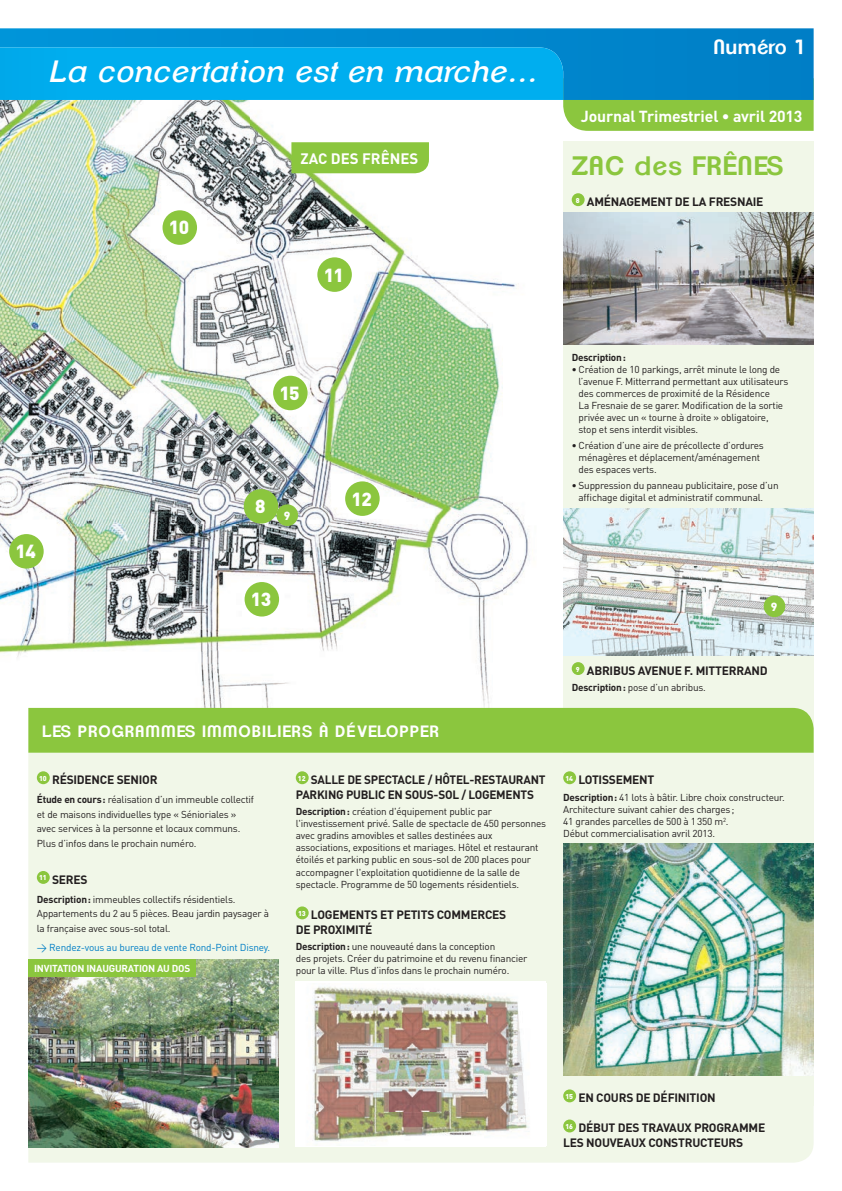
<style>
.page{position:relative;width:842px;height:1191px;background:#fff}
.page>*{position:absolute;margin:0;border:0;box-sizing:border-box;transform-origin:0 0}
.t1{font:italic 30px "Clemente P Daj";letter-spacing:.04em;color:#fff}
.t2{font:600 26px "Clemente P Dak";letter-spacing:.04em;color:#8bc63e}
.t3{font:600 20px "Clemente P Dak";letter-spacing:.02em;color:#fff}
.t4{font:900 18.7px "DIN";letter-spacing:-.03em;color:#fff}
.t5{font:600 16px "Clemente P Dak";letter-spacing:.06em;color:#fff}
.t6{font:700 15.8px "DIN";letter-spacing:-.01em;color:#fff}
.t7{font:700 15px "DIN";color:#fff}
.t8{font:700 12px/14.5px "DIN";letter-spacing:-.02em;color:#231f20}
.t9{font:900 11.7px "DIN";color:#fff}
.t10{font:10px/12px "DIN";letter-spacing:-.02em;color:#231f20}
.t11{font:10px "DIN";letter-spacing:-.02em;color:#007ec5}
.t12{font:700 10px "DIN";letter-spacing:-.02em;color:#fff}
.t13{font:700 10px "DIN";letter-spacing:-.02em;color:#231f20}
.s1{font-weight:700}
</style>
<div class="page">
<img style="left:0;top:100px;width:502px;height:608px">
<img style="left:502px;top:283px;width:61px;height:425px">
<div style="left:28px;top:752px;width:786px;height:410px;background:#f1f7e8"></div>
<div style="left:563px;top:141px;width:251px;height:964px;background:#f1f7e8"></div>
<div style="left:291px;top:142px;width:138px;height:31px;background:#8bc63e"></div>
<div style="left:244px;top:489px;width:34px;height:34px;background:#8bc63e;border-radius:50%"></div>
<div style="left:317px;top:257px;width:35px;height:35px;background:#8bc63e;border-radius:50%"></div>
<div style="left:345px;top:481px;width:35px;height:35px;background:#8bc63e;border-radius:50%"></div>
<div style="left:163px;top:210px;width:34px;height:35px;background:#8bc63e;border-radius:50%"></div>
<div style="left:245px;top:582px;width:34px;height:34px;background:#8bc63e;border-radius:50%"></div>
<div style="left:276px;top:504px;width:22px;height:22px;background:#8bc63e;border-radius:50%"></div>
<div style="left:9px;top:534px;width:35px;height:34px;background:#8bc63e;border-radius:50%"></div>
<div style="left:28px;top:708px;width:786px;height:44px;background:#8bc63e"></div>
<div style="left:563px;top:100px;width:251px;height:31px;background:#8bc63e"></div>
<svg style="left:0;top:28px;width:814px;height:72px;background:#0287cc"></svg>
<div style="left:572px;top:193px;width:13px;height:13px;background:#8bc63e;border-radius:50%"></div>
<img style="left:563px;top:213px;width:251px;height:131px">
<img style="left:563px;top:508px;width:251px;height:147px">
<div style="left:572px;top:662px;width:13px;height:13px;background:#8bc63e;border-radius:50%"></div>
<div style="left:37px;top:771px;width:13px;height:13px;background:#8bc63e;border-radius:50%"></div>
<div style="left:37px;top:871px;width:13px;height:13px;background:#8bc63e;border-radius:50%"></div>
<img style="left:28px;top:960px;width:251px;height:187px">
<div style="left:0;top:47px;width:563px;height:53px;background:#00aeef"></div>
<div style="left:296px;top:771px;width:13px;height:13px;background:#8bc63e;border-radius:50%"></div>
<div style="left:296px;top:906px;width:13px;height:13px;background:#8bc63e;border-radius:50%"></div>
<div style="left:296px;top:981px;width:250px;height:166px;background:#fff"></div>
<img style="left:312px;top:987px;width:217px;height:155px">
<div style="left:764px;top:595px;width:21px;height:22px;background:#8bc63e;border-radius:50%"></div>
<div style="left:563px;top:771px;width:13px;height:13px;background:#8bc63e;border-radius:50%"></div>
<img style="left:563px;top:843px;width:251px;height:232px">
<div style="left:563px;top:1089px;width:13px;height:13px;background:#8bc63e;border-radius:50%"></div>
<div style="left:563px;top:1119px;width:13px;height:13px;background:#8bc63e;border-radius:50%"></div>
<div style="left:28px;top:960px;width:168px;height:17px;background:#8bc63e"></div>
<div style="left:273px;top:376px;width:35px;height:34px;background:#8bc63e;border-radius:50%"></div>
<h1 class="t1" style="left:51px;top:54px;width:490px">La concertation est en marche…</h1>
<h3 class="t4" style="left:169px;top:215px;width:22px">10</h3>
<h3 class="t7" style="left:300px;top:149px;width:119px">ZAC DES FRÊNES</h3>
<h3 class="t4" style="left:324px;top:262px;width:22px">11</h3>
<h3 class="t3" style="left:713px;top:35px;width:95px">Numéro 1</h3>
<h3 class="t6" style="left:581px;top:105px;width:223px">Journal Trimestriel • avril 2013</h3>
<h2 class="t2" style="left:572px;top:150px;width:213px">ZAC des FRÊNES</h2>
<p class="t8" style="left:576px;top:194px;width:189px"><sup>8</sup> AMÉNAGEMENT DE LA FRESNAIE</p>
<h3 class="t4" style="left:16px;top:539px;width:22px">14</h3>
<h3 class="t4" style="left:279px;top:380px;width:22px">15</h3>
<h3 class="t4" style="left:255px;top:494px;width:12px">8</h3>
<p class="t9" style="left:284px;top:507px;width:8px">9</p>
<h3 class="t4" style="left:251px;top:587px;width:22px">13</h3>
<h3 class="t4" style="left:351px;top:486px;width:22px">12</h3>
<p class="t13" style="left:572px;top:351px;width:56px">Description :</p>
<p class="t10" style="left:579px;top:363px;width:211px;text-indent:-7px"><span class="s1">•</span> Création de 10 parkings, arrêt minute le long de l’avenue F. Mitterrand permettant aux utilisateurs des commerces de proximité de la Résidence<br>La Fresnaie de se garer. Modification de la sortie privée avec un « tourne à droite » obligatoire, stop et sens interdit visibles.</p>
<p class="t10" style="left:579px;top:439px;width:187px;text-indent:-7px"><span class="s1">•</span> Création d’une aire de précollecte d’ordures ménagères et déplacement/aménagement des espaces verts.</p>
<p class="t10" style="left:579px;top:479px;width:202px;text-indent:-7px"><span class="s1">•</span> Suppression du panneau publicitaire, pose d’un affichage digital et administratif communal.</p>
<p class="t9" style="left:771px;top:598px;width:8px">9</p>
<h3 class="t5" style="left:42px;top:721px;width:398px">LES PROGRAMMES IMMOBILIERS À DÉVELOPPER</h3>
<p class="t8" style="left:296px;top:772px;width:251px"><sup>12</sup> SALLE DE SPECTACLE / HÔTEL-RESTAURANT<br>PARKING PUBLIC EN SOUS-SOL / LOGEMENTS</p>
<p class="t10" style="left:296px;top:805px;width:252px"><span class="s1">Description :</span> création d'équipement public par l'investissement privé. Salle de spectacle de 450 personnes avec gradins amovibles et salles destinées aux associations, expositions et mariages. Hôtel et restaurant étoilés et parking public en sous-sol de 200 places pour accompagner l'exploitation quotidienne de la salle de spectacle. Programme de 50 logements résidentiels.</p>
<p class="t8" style="left:296px;top:907px;width:212px"><sup>13</sup> LOGEMENTS ET PETITS COMMERCES<br>DE PROXIMITÉ</p>
<p class="t10" style="left:296px;top:940px;width:233px"><span class="s1">Description :</span> une nouveauté dans la conception<br>des projets. Créer du patrimoine et du revenu financier pour la ville. Plus d’infos dans le prochain numéro.</p>
<p class="t8" style="left:39px;top:772px;width:120px"><sup>10</sup> RÉSIDENCE SENIOR</p>
<p class="t10" style="left:37px;top:792px;width:219px;line-height:14.6px"><span class="s1">Étude en cours :</span> réalisation d’un immeuble collectif et de maisons individuelles type « Sénioriales » avec services à la personne et locaux communs.<br>Plus d’infos dans le prochain numéro.</p>
<p class="t8" style="left:39px;top:871px;width:50px"><sup>11</sup> SERES</p>
<p class="t10" style="left:37px;top:891px;width:234px;line-height:14.6px"><span class="s1">Description :</span> immeubles collectifs résidentiels.<br>Appartements du 2 au 5 pièces. Beau jardin paysager à la française avec sous-sol total.</p>
<p class="t11" style="left:37px;top:941px;width:235px">&gt; Rendez-vous au bureau de vente Rond-Point Disney.</p>
<p class="t12" style="left:34px;top:961px;width:158px">INVITATION INAUGURATION AU DOS</p>
<p class="t8" style="left:576px;top:663px;width:193px"><sup>9</sup> ABRIBUS AVENUE F. MITTERRAND</p>
<p class="t10" style="left:572px;top:681px;width:136px"><span class="s1">Description :</span> pose d’un abribus.</p>
<p class="t8" style="left:565px;top:772px;width:90px"><sup>14</sup> LOTISSEMENT</p>
<p class="t10" style="left:563px;top:790px;width:223px"><span class="s1">Description :</span> 41 lots à bâtir. Libre choix constructeur.<br>Architecture suivant cahier des charges ;<br>41 grandes parcelles de 500 à 1 350 m<sup>2</sup>.<br>Début commercialisation avril 2013.</p>
<p class="t8" style="left:565px;top:1090px;width:152px"><sup>15</sup> EN COURS DE DÉFINITION</p>
<p class="t8" style="left:563px;top:1120px;width:204px"><sup>16</sup> DÉBUT DES TRAVAUX PROGRAMME<br>LES NOUVEAUX CONSTRUCTEURS</p>
</div>
